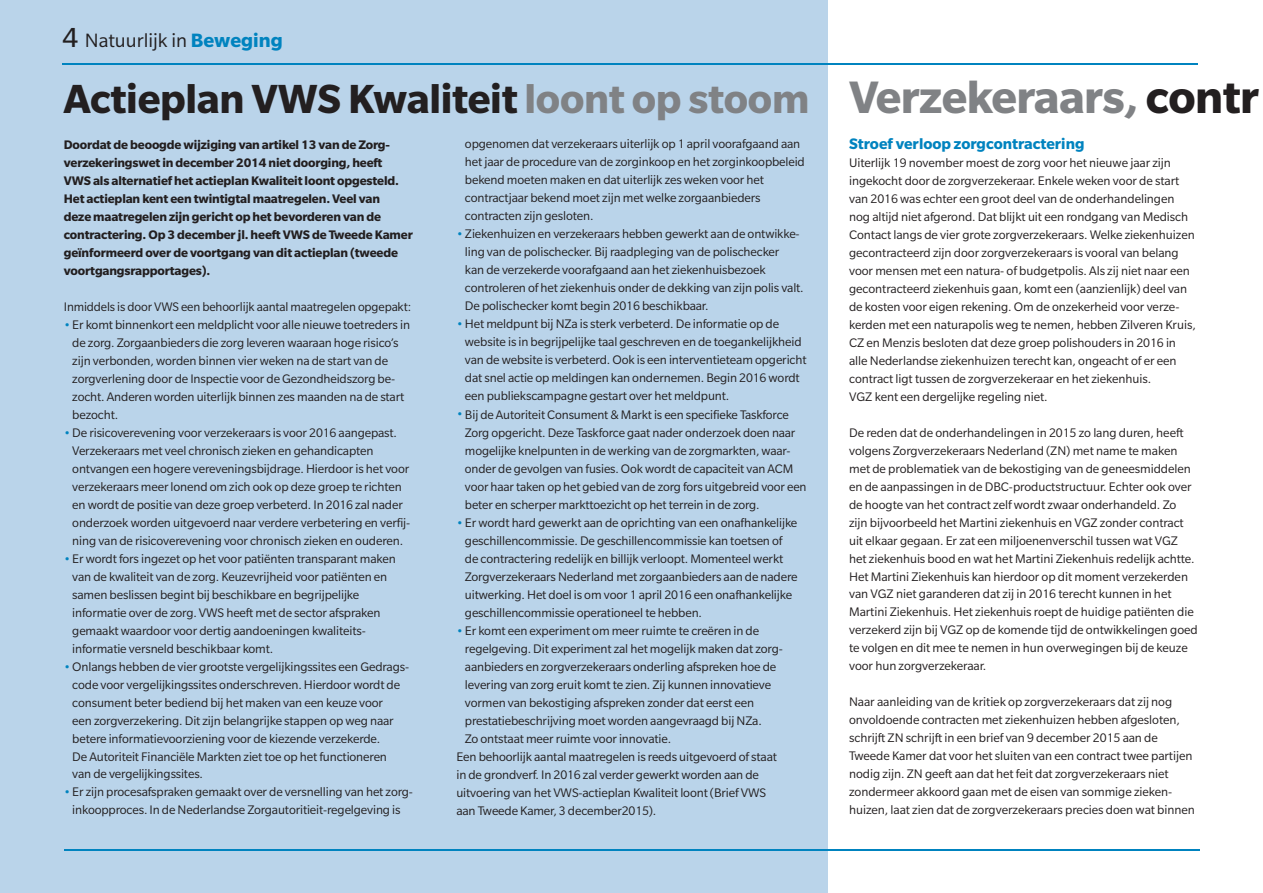
<style>
.page{position:relative;width:1263px;height:893px;background:#fff}
.page>*{position:absolute;margin:0;border:0;box-sizing:border-box;transform-origin:0 0}
.t1{font:700 49.5px "Slate Pro";letter-spacing:-.01em;color:#808285}
.t2{font:700 44.25px "Slate Pro";letter-spacing:-.005em;color:#231f20}
.t3{font:21px "Slate Pro";color:#231f20}
.t4{font:700 16.5px "Slate Pro";color:#0083bf}
.t5{font:13.5px/18px "Slate Pro";letter-spacing:-.01em;color:#231f20}
.t6{font:700 13.5px/18px "Slate Pro";letter-spacing:-.01em;color:#231f20}
.s1{font-size:30px}
.s2{font-weight:700;color:#0083bf}
.s3{color:#808285}
.s4{color:#0083bf}
.s5{color:#231f20}
</style>
<div class="page">
<div style="left:0;top:0;width:828px;height:893px;background:#bad4ea"></div>
<hr style="left:64px;top:849px;width:1135px;height:1px;background:#0083bf">
<hr style="left:62px;top:64px;width:1135px;height:1px;background:#0083bf">
<h3 class="t3" style="left:62px;top:30px;width:222px"><span class="s1">4</span> Natuurlijk in <span class="s2">Beweging</span></h3>
<h2 class="t2" style="left:64px;top:74px;width:747px">Actieplan VWS Kwaliteit <span class="s3">loont op stoom</span></h2>
<p class="t6" style="left:64px;top:135px;width:351px">Doordat de beoogde wijziging van artikel 13 van de Zorg&shy;verzekeringswet in december 2014 niet doorging, heeft VWS als alternatief het actieplan Kwaliteit loont opgesteld.<br>Het actieplan kent een twintigtal maatregelen. Veel van<br>deze maatregelen zijn gericht op het bevorderen van de contractering. Op 3 december jl. heeft VWS de Tweede Kamer geïnformeerd over de voortgang van dit actieplan (tweede voortgangsrapportages).</p>
<p class="t5" style="left:64px;top:297px;width:349px">Inmiddels is door VWS een behoorlijk aantal maatregelen opgepakt:</p>
<p class="t5" style="left:72px;top:315px;width:339px;text-indent:-9px"><span class="s4">•</span>Er komt binnenkort een meldplicht voor alle nieuwe toetreders in de zorg. Zorgaanbieders die zorg leveren waaraan hoge risico’s zijn verbonden, worden binnen vier weken na de start van de zorgverlening door de Inspectie voor de Gezondheidszorg be&shy;zocht. Anderen worden uiterlijk binnen zes maanden na de start bezocht.</p>
<p class="t5" style="left:72px;top:423px;width:339px;text-indent:-9px"><span class="s4">•</span>De risicoverevening voor verzekeraars is voor 2016 aangepast.<br>Verzekeraars met veel chronisch zieken en gehandicapten ontvangen een hogere vereveningsbijdrage. Hierdoor is het voor verzekeraars meer lonend om zich ook op deze groep te richten en wordt de positie van deze groep verbeterd. In 2016 zal nader onderzoek worden uitgevoerd naar verdere verbetering en verfij&shy;ning van de risicoverevening voor chronisch zieken en ouderen.</p>
<p class="t5" style="left:72px;top:549px;width:325px;text-indent:-9px"><span class="s4">•</span>Er wordt fors ingezet op het voor patiënten transparant maken van de kwaliteit van de zorg. Keuzevrijheid voor patiënten en samen beslissen begint bij beschikbare en begrijpelijke informatie over de zorg. VWS heeft met de sector afspraken gemaakt waardoor voor dertig aandoeningen kwaliteits&shy;informatie versneld beschikbaar komt.</p>
<p class="t5" style="left:72px;top:657px;width:338px;text-indent:-9px"><span class="s4">•</span>Onlangs hebben de vier grootste vergelijkingssites een Gedrags&shy;code voor vergelijkingssites onderschreven. Hierdoor wordt de consument beter bediend bij het maken van een keuze voor<br>een zorgverzekering. Dit zijn belangrijke stappen op weg naar betere informatievoorziening voor de kiezende verzekerde.<br>De Autoriteit Financiële Markten ziet toe op het functioneren van de vergelijkingssites.</p>
<p class="t5" style="left:64px;top:783px;width:351px;text-align:center"><span class="s4">•</span>Er zijn procesafspraken gemaakt over de versnelling van het zorg&shy;inkoopproces. In de Nederlandse Zorgautoritieit-regelgeving is</p>
<p class="t5" style="left:465px;top:135px;width:341px">opgenomen dat verzekeraars uiterlijk op 1 april voorafgaand aan het jaar de procedure van de zorginkoop en het zorginkoopbeleid bekend moeten maken en dat uiterlijk zes weken voor het contractjaar bekend moet zijn met welke zorgaanbieders contracten zijn gesloten.</p>
<p class="t5" style="left:465px;top:225px;width:340px;text-indent:-9px"><span class="s4">•</span>Ziekenhuizen en verzekeraars hebben gewerkt aan de ontwikke&shy;ling van de polischecker. Bij raadpleging van de polischecker<br>kan de verzekerde voorafgaand aan het ziekenhuisbezoek controleren of het ziekenhuis onder de dekking van zijn polis valt.<br>De polischecker komt begin 2016 beschikbaar.</p>
<p class="t5" style="left:465px;top:315px;width:343px;text-indent:-9px"><span class="s4">•</span>Het meldpunt bij NZa is sterk verbeterd. De informatie op de website is in begrijpelijke taal geschreven en de toegankelijkheid van de website is verbeterd. Ook is een interventieteam opgericht dat snel actie op meldingen kan ondernemen. Begin 2016 wordt een publiekscampagne gestart over het meldpunt.</p>
<p class="t5" style="left:465px;top:405px;width:343px;text-indent:-9px"><span class="s4">•</span>Bij de Autoriteit Consument &amp; Markt is een specifieke Taskforce Zorg opgericht. Deze Taskforce gaat nader onderzoek doen naar mogelijke knelpunten in de werking van de zorgmarkten, waar&shy;onder de gevolgen van fusies. Ook wordt de capaciteit van ACM voor haar taken op het gebied van de zorg fors uitgebreid voor een beter en scherper markttoezicht op het terrein in de zorg.</p>
<p class="t5" style="left:465px;top:513px;width:334px;text-indent:-9px"><span class="s4">•</span>Er wordt hard gewerkt aan de oprichting van een onafhankelijke geschillencommissie. De geschillencommissie kan toetsen of de contractering redelijk en billijk verloopt. Momenteel werkt Zorgverzekeraars Nederland met zorgaanbieders aan de nadere uitwerking. Het doel is om voor 1 april 2016 een onafhankelijke geschillencommissie operationeel te hebben.</p>
<p class="t5" style="left:456px;top:621px;width:304px"><span class="s4">•</span>Er komt een experiment om meer ruimte te creëren in de</p>
<p class="t5" style="left:465px;top:639px;width:319px">regelgeving. Dit experiment zal het mogelijk maken dat zorg-</p>
<p class="t5" style="left:465px;top:657px;width:313px">aanbieders en zorgverzekeraars onderling afspreken hoe de</p>
<p class="t5" style="left:465px;top:675px;width:308px">levering van zorg eruit komt te zien. Zij kunnen innovatieve</p>
<p class="t5" style="left:465px;top:693px;width:291px">vormen van bekostiging afspreken zonder dat eerst een</p>
<p class="t5" style="left:465px;top:711px;width:298px">prestatiebeschrijving moet worden aangevraagd bij NZa.</p>
<p class="t5" style="left:465px;top:729px;width:208px">Zo ontstaat meer ruimte voor innovatie.</p>
<p class="t5" style="left:456px;top:747px;width:322px">Een behoorlijk aantal maatregelen is reeds uitgevoerd of staat</p>
<p class="t5" style="left:456px;top:765px;width:304px">in de grondverf. In 2016 zal verder gewerkt worden aan de</p>
<p class="t5" style="left:456px;top:783px;width:311px">uitvoering van het VWS-actieplan Kwaliteit loont (Brief VWS</p>
<p class="t5" style="left:456px;top:801px;width:201px">aan Tweede Kamer, 3 december2015).</p>
<h1 class="t1" style="left:849px;top:69px;width:412px">Verzekeraars, <span class="s5">contr</span></h1>
<p class="t4" style="left:849px;top:134px;width:237px">Stroef verloop zorgcontractering</p>
<p class="t5" style="left:849px;top:153px;width:348px">Uiterlijk 19 november moest de zorg voor het nieuwe jaar zijn ingekocht door de zorgverzekeraar. Enkele weken voor de start van 2016 was echter een groot deel van de onderhandelingen nog altijd niet afgerond. Dat blijkt uit een rondgang van Medisch Contact langs de vier grote zorgverzekeraars. Welke ziekenhuizen gecontracteerd zijn door zorgverzekeraars is vooral van belang voor mensen met een natura- of budgetpolis. Als zij niet naar een gecontracteerd ziekenhuis gaan, komt een (aanzienlijk) deel van de kosten voor eigen rekening. Om de onzekerheid voor verze&shy;kerden met een naturapolis weg te nemen, hebben Zilveren Kruis, CZ en Menzis besloten dat deze groep polishouders in 2016 in alle Nederlandse ziekenhuizen terecht kan, ongeacht of er een contract ligt tussen de zorgverzekeraar en het ziekenhuis.<br>VGZ kent een dergelijke regeling niet.</p>
<p class="t5" style="left:849px;top:423px;width:350px">De reden dat de onderhandelingen in 2015 zo lang duren, heeft volgens Zorgverzekeraars Nederland (ZN) met name te maken met de problematiek van de bekostiging van de geneesmiddelen en de aanpassingen in de DBC-productstructuur. Echter ook over de hoogte van het contract zelf wordt zwaar onderhandeld. Zo zijn bijvoorbeeld het Martini ziekenhuis en VGZ zonder contract uit elkaar gegaan. Er zat een miljoenenverschil tussen wat VGZ het ziekenhuis bood en wat het Martini Ziekenhuis redelijk achtte.<br>Het Martini Ziekenhuis kan hierdoor op dit moment verzekerden van VGZ niet garanderen dat zij in 2016 terecht kunnen in het Martini Ziekenhuis. Het ziekenhuis roept de huidige patiënten die verzekerd zijn bij VGZ op de komende tijd de ontwikkelingen goed te volgen en dit mee te nemen in hun overwegingen bij de keuze voor hun zorgverzekeraar.</p>
<p class="t5" style="left:849px;top:693px;width:347px">Naar aanleiding van de kritiek op zorgverzekeraars dat zij nog onvoldoende contracten met ziekenhuizen hebben afgesloten, schrijft ZN schrijft in een brief van 9 december 2015 aan de Tweede Kamer dat voor het sluiten van een contract twee partijen nodig zijn. ZN geeft aan dat het feit dat zorgverzekeraars niet zondermeer akkoord gaan met de eisen van sommige zieken&shy;huizen, laat zien dat de zorgverzekeraars precies doen wat binnen</p>
</div>
